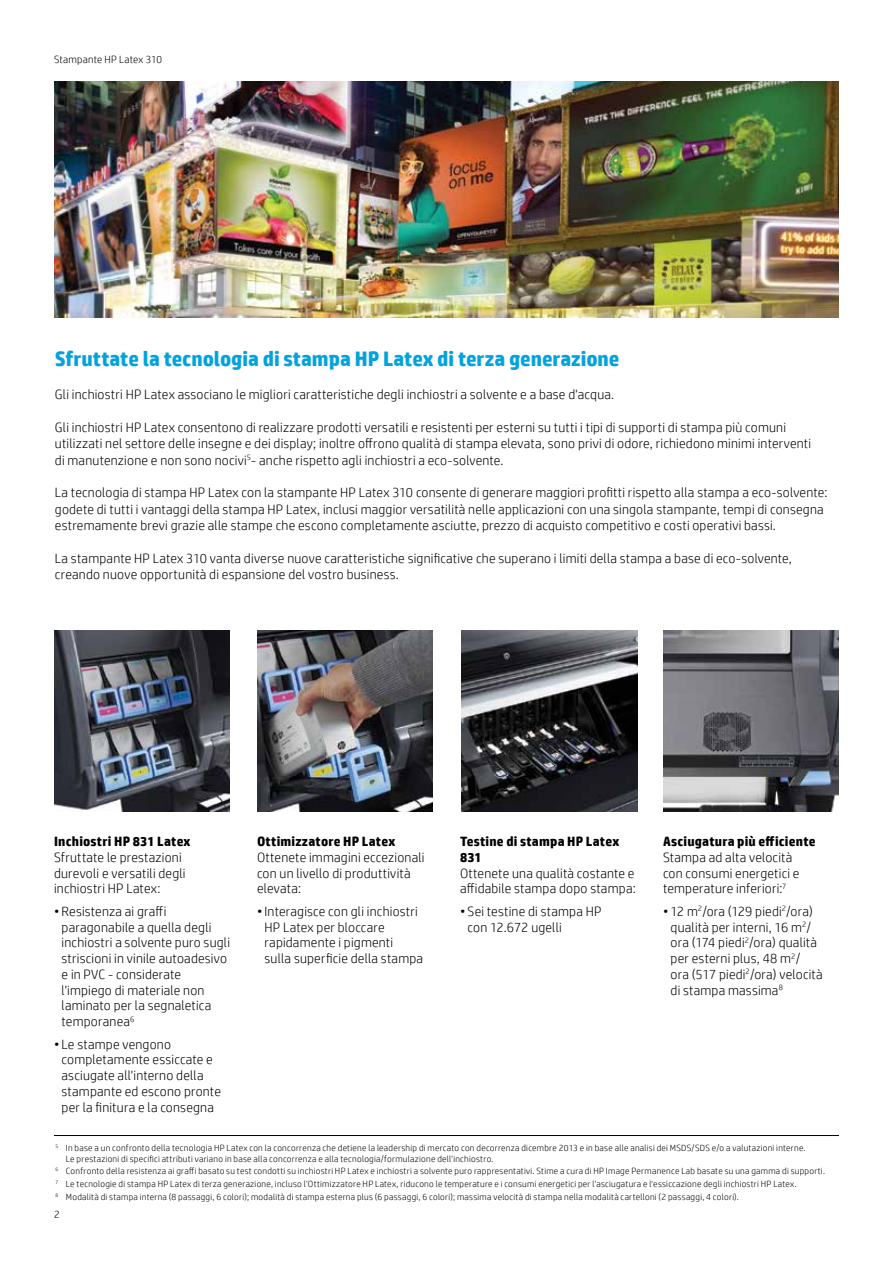
<style>
.page{position:relative;width:893px;height:1263px;background:#fff}
.page>*{position:absolute;margin:0;border:0;box-sizing:border-box;transform-origin:0 0}
.t1{font:700 21px "HP Simplified";letter-spacing:-.005em;color:#00a3df}
.t2{font:300 13.5px/15.8px "HP Simplified";letter-spacing:.015em;color:#000}
.t3{font:700 13.5px/15.8px "HP Simplified";letter-spacing:.015em;color:#000}
.t4{font:300 10.5px "HP Simplified";letter-spacing:.025em;color:#000}
.t5{font:300 9px/12.6px "HP Simplified";letter-spacing:.03em;color:#000}
</style>
<div class="page">
<img style="left:461px;top:630px;width:176px;height:181px">
<img style="left:54px;top:630px;width:176px;height:181px">
<img style="left:54px;top:81px;width:785px;height:237px">
<img style="left:257px;top:630px;width:176px;height:181px">
<img style="left:663px;top:630px;width:176px;height:181px">
<hr style="left:54px;top:1135px;width:785px;height:1px;background:#000">
<p class="t4" style="left:54px;top:52px;width:110px">Stampante HP Latex 310</p>
<h1 class="t1" style="left:55px;top:345px;width:566px">Sfruttate la tecnologia di stampa HP Latex di terza generazione</h1>
<p class="t2" style="left:55px;top:386px;width:561px">Gli inchiostri HP Latex associano le migliori caratteristiche degli inchiostri a solvente e a base d'acqua.</p>
<p class="t2" style="left:55px;top:418px;width:758px;line-height:16.5px">Gli inchiostri HP Latex consentono di realizzare prodotti versatili e resistenti per esterni su tutti i tipi di supporti di stampa più comuni utilizzati nel settore delle insegne e dei display; inoltre offrono qualità di stampa elevata, sono privi di odore, richiedono minimi interventi di manutenzione e non sono nocivi<sup>5</sup>- anche rispetto agli inchiostri a eco-solvente.</p>
<p class="t2" style="left:55px;top:484px;width:774px;line-height:16.5px">La tecnologia di stampa HP Latex con la stampante HP Latex 310 consente di generare maggiori profitti rispetto alla stampa a eco-solvente: godete di tutti i vantaggi della stampa HP Latex, inclusi maggior versatilità nelle applicazioni con una singola stampante, tempi di consegna estremamente brevi grazie alle stampe che escono completamente asciutte, prezzo di acquisto competitivo e costi operativi bassi.</p>
<p class="t2" style="left:55px;top:550px;width:738px;line-height:16.5px">La stampante HP Latex 310 vanta diverse nuove caratteristiche significative che superano i limiti della stampa a base di eco-solvente, creando nuove opportunità di espansione del vostro business.</p>
<p class="t3" style="left:54px;top:833px;width:138px">Inchiostri HP 831 Latex</p>
<p class="t2" style="left:54px;top:849px;width:133px">Sfruttate le prestazioni durevoli e versatili degli inchiostri HP Latex:</p>
<p class="t2" style="left:62px;top:903px;width:170px;text-indent:-8px">• Resistenza ai graffi paragonabile a quella degli inchiostri a solvente puro sugli striscioni in vinile autoadesivo e in PVC - considerate l'impiego di materiale non laminato per la segnaletica temporanea<sup>6</sup></p>
<p class="t2" style="left:62px;top:1036px;width:161px;text-indent:-8px">• Le stampe vengono completamente essiccate e asciugate all'interno della stampante ed escono pronte per la finitura e la consegna</p>
<p class="t3" style="left:257px;top:833px;width:140px">Ottimizzatore HP Latex</p>
<p class="t2" style="left:257px;top:849px;width:169px">Ottenete immagini eccezionali con un livello di produttività elevata:</p>
<p class="t2" style="left:265px;top:903px;width:160px;text-indent:-8px">•Interagisce con gli inchiostri<br>HP Latex per bloccare rapidamente i pigmenti<br>sulla superficie della stampa</p>
<p class="t3" style="left:460px;top:834px;width:161px">Testine di stampa HP Latex<br>831</p>
<p class="t2" style="left:460px;top:865px;width:177px">Ottenete una qualità costante e affidabile stampa dopo stampa:</p>
<p class="t2" style="left:468px;top:903px;width:135px;text-indent:-8px">• Sei testine di stampa HP con 12.672 ugelli</p>
<p class="t3" style="left:663px;top:834px;width:154px">Asciugatura più efficiente</p>
<p class="t2" style="left:663px;top:849px;width:138px">Stampa ad alta velocità con consumi energetici e temperature inferiori:<sup>7</sup></p>
<p class="t2" style="left:671px;top:903px;width:154px;text-indent:-8px">• 12 m<sup>2</sup>/ora (129 piedi<sup>2</sup>/ora) qualità per interni, 16 m<sup>2</sup>/ ora (174 piedi<sup>2</sup>/ora) qualità per esterni plus, 48 m<sup>2</sup>/<br>ora (517 piedi<sup>2</sup>/ora) velocità di stampa massima<sup>8</sup></p>
<p class="t5" style="left:66px;top:1142px;width:741px;line-height:10.5px;text-indent:-10px"><sup>5</sup> In base a un confronto della tecnologia HP Latex con la concorrenza che detiene la leadership di mercato con decorrenza dicembre 2013 e in base alle analisi dei MSDS/SDS e/o a valutazioni interne.<br>Le prestazioni di specifici attributi variano in base alla concorrenza e alla tecnologia/formulazione dell'inchiostro.</p>
<p class="t5" style="left:55px;top:1165px;width:771px"><sup>6</sup> Confronto della resistenza ai graffi basato su test condotti su inchiostri HP Latex e inchiostri a solvente puro rappresentativi. Stime a cura di HP Image Permanence Lab basate su una gamma di supporti.<br><sup>7</sup> Le tecnologie di stampa HP Latex di terza generazione, incluso l'Ottimizzatore HP Latex, riducono le temperature e i consumi energetici per l'asciugatura e l'essiccazione degli inchiostri HP Latex.<br><sup>8</sup> Modalità di stampa interna (8 passaggi, 6 colori); modalità di stampa esterna plus (6 passaggi, 6 colori); massima velocità di stampa nella modalità cartelloni (2 passaggi, 4 colori).</p>
<p class="t4" style="left:54px;top:1207px;width:7px">2</p>
</div>
